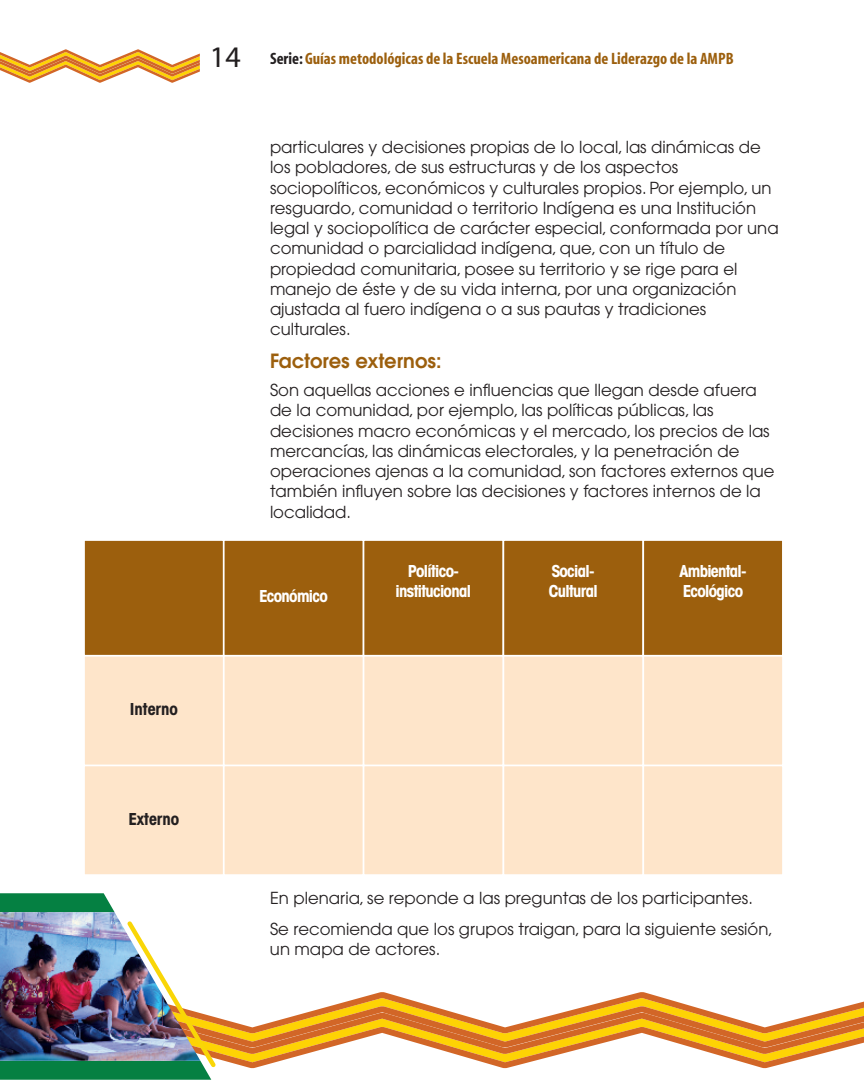
<style>
.page{position:relative;width:864px;height:1080px;background:#fff}
.page>*{position:absolute;margin:0;border:0;box-sizing:border-box;transform-origin:0 0}
.t1{font:600 19.5px "Avant Garde";color:#9c5f0d}
.t2{font:16.5px/20.2px "Avant Garde";color:#231f20}
.t3{font:16.5px "Myriad MM 700 wt 300 wd";color:#9c5f0d}
.t4{font:700 condensed 16.5px/20.2px "Avant Garde IT Cby BT";letter-spacing:-.04em;color:#fff}
.t5{font:700 condensed 16.5px "Avant Garde IT Cby BT";color:#231f20}
.s1{font-family:"Myriad MM 412 wt 601 wd";font-size:30px;color:#231f20}
.s2{color:#231f20}
</style>
<div class="page">
<svg style="left:0;top:49px;width:200px;height:34px"></svg>
<svg style="left:0;top:893px;width:864px;height:187px"></svg>
<img style="left:0;top:912px;width:200px;height:149px">
<div style="left:85px;top:541px;width:138px;height:114px;background:#9c5f0d"></div>
<div style="left:84px;top:540px;width:140px;height:116px;border:1px solid #fff"></div>
<div style="left:85px;top:657px;width:138px;height:108px;background:#fee5ca"></div>
<div style="left:84px;top:656px;width:140px;height:109px;border:1px solid #fff"></div>
<div style="left:224px;top:541px;width:139px;height:114px;background:#9c5f0d"></div>
<div style="left:224px;top:540px;width:139px;height:116px;border:1px solid #fff"></div>
<div style="left:224px;top:657px;width:139px;height:108px;background:#fee5ca"></div>
<div style="left:224px;top:656px;width:139px;height:109px;border:1px solid #fff"></div>
<div style="left:364px;top:541px;width:138px;height:114px;background:#9c5f0d"></div>
<div style="left:363px;top:540px;width:140px;height:116px;border:1px solid #fff"></div>
<div style="left:364px;top:657px;width:139px;height:108px;background:#fee5ca"></div>
<div style="left:364px;top:656px;width:139px;height:109px;border:1px solid #fff"></div>
<div style="left:504px;top:541px;width:138px;height:114px;background:#9c5f0d"></div>
<div style="left:503px;top:540px;width:140px;height:116px;border:1px solid #fff"></div>
<div style="left:504px;top:657px;width:138px;height:108px;background:#fee5ca"></div>
<div style="left:503px;top:656px;width:140px;height:109px;border:1px solid #fff"></div>
<div style="left:644px;top:541px;width:138px;height:114px;background:#9c5f0d"></div>
<div style="left:643px;top:540px;width:140px;height:116px;border:1px solid #fff"></div>
<div style="left:644px;top:657px;width:138px;height:108px;background:#fee5ca"></div>
<div style="left:643px;top:656px;width:140px;height:109px;border:1px solid #fff"></div>
<div style="left:85px;top:766px;width:138px;height:108px;background:#fee5ca"></div>
<div style="left:84px;top:765px;width:140px;height:110px;border:1px solid #fff"></div>
<div style="left:224px;top:766px;width:139px;height:108px;background:#fee5ca"></div>
<div style="left:224px;top:765px;width:139px;height:110px;border:1px solid #fff"></div>
<div style="left:364px;top:766px;width:139px;height:108px;background:#fee5ca"></div>
<div style="left:364px;top:765px;width:139px;height:110px;border:1px solid #fff"></div>
<div style="left:504px;top:766px;width:138px;height:108px;background:#fee5ca"></div>
<div style="left:503px;top:765px;width:140px;height:110px;border:1px solid #fff"></div>
<div style="left:644px;top:766px;width:138px;height:108px;background:#fee5ca"></div>
<div style="left:643px;top:765px;width:140px;height:110px;border:1px solid #fff"></div>
<p class="t3" style="left:210px;top:53px;width:525px"><span class="s1">14</span> <span class="s2">Serie:</span> Guías metodológicas de la Escuela Mesoamericana de Liderazgo de la AMPB</p>
<p class="t2" style="left:270px;top:138px;width:510px">particulares y decisiones propias de lo local, las dinámicas de los pobladores, de sus estructuras y de los aspectos sociopolíticos, económicos y culturales propios. Por ejemplo, un resguardo, comunidad o territorio Indígena es una Institución legal y sociopolítica de carácter especial, conformada por una comunidad o parcialidad indígena, que, con un título de propiedad comunitaria, posee su territorio y se rige para el manejo de éste y de su vida interna, por una organización ajustada al fuero indígena o a sus pautas y tradiciones culturales.</p>
<p class="t1" style="left:270px;top:354px;width:173px">Factores externos:</p>
<p class="t2" style="left:270px;top:381px;width:506px">Son aquellas acciones e influencias que llegan desde afuera de la comunidad, por ejemplo, las políticas públicas, las decisiones macro económicas y el mercado, los precios de las mercancías, las dinámicas electorales, y la penetración de operaciones ajenas a la comunidad, son factores externos que también influyen sobre las decisiones y factores internos de la localidad.</p>
<p class="t4" style="left:259px;top:588px;width:70px">Económico</p>
<p class="t4" style="left:396px;top:562px;width:77px;text-align:center">Político&shy;institucional</p>
<p class="t4" style="left:549px;top:562px;width:50px">Social-<br>Cultural</p>
<p class="t4" style="left:679px;top:562px;width:69px">Ambiental-<br>Ecológico</p>
<p class="t5" style="left:130px;top:703px;width:49px">Interno</p>
<p class="t5" style="left:129px;top:813px;width:52px">Externo</p>
<p class="t2" style="left:270px;top:884px;width:505px;line-height:31.2px">En plenaria, se reponde a las preguntas de los participantes.<br>Se recomienda que los grupos traigan, para la siguiente sesión,</p>
<p class="t2" style="left:270px;top:941px;width:172px">un mapa de actores.</p>
</div>
